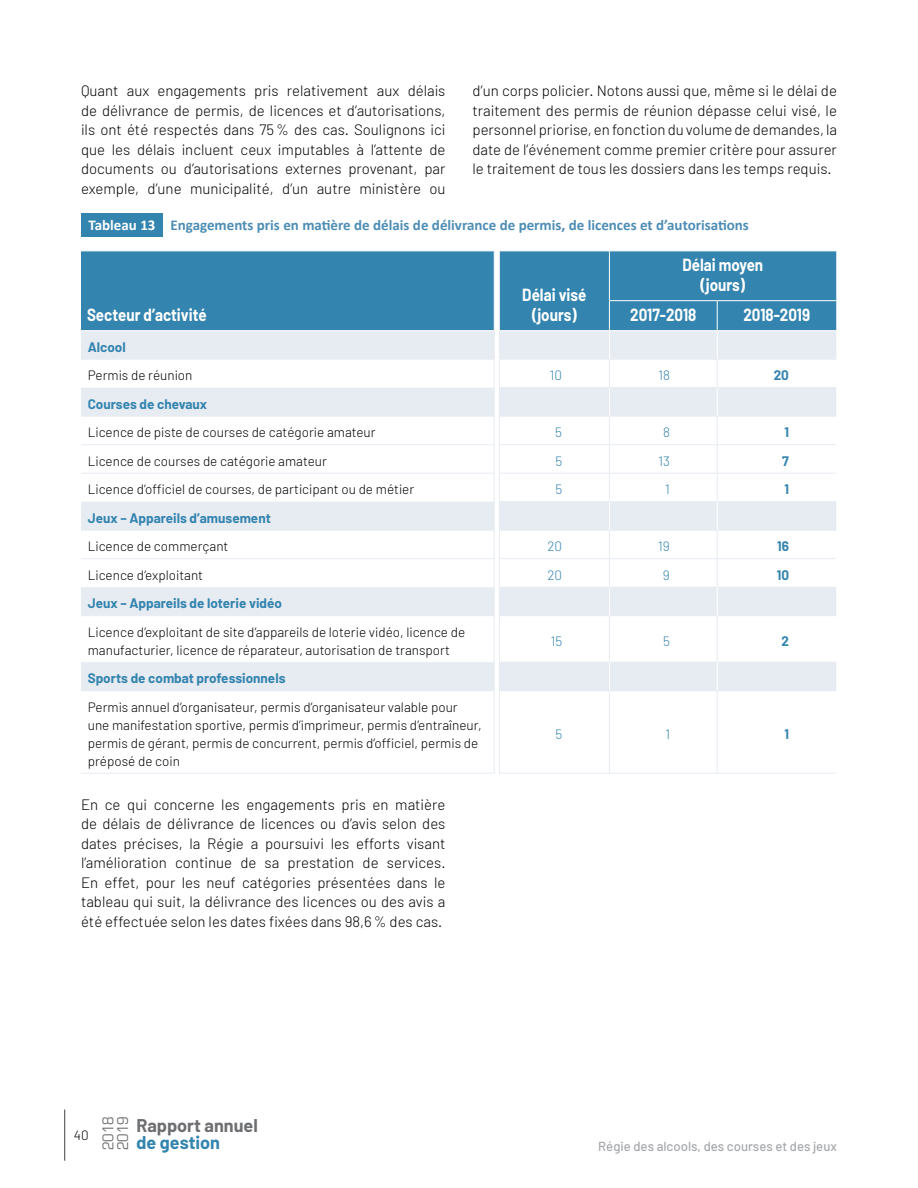
<style>
.page{position:relative;width:918px;height:1188px;background:#fff}
.page>*{position:absolute;margin:0;border:0;box-sizing:border-box;transform-origin:0 0}
.t1{font:700 18px "Barlow";color:#6d6e71}
.t2{font:700 18px "Barlow";color:#3384af}
.Header-Tableau{font:700 17.1px "Barlow";color:#fff;scale:.88 1}
.t3{font:condensed 15.15px/14.9px "Eurostile";color:#6d6e71}
.t4{font:300 15px/19.5px "Barlow";color:#000;text-align:justify}
.t5{font:700 15px "Calibri";color:#4d8db5}
.P1{font:300 13.5px/18px "Barlow";color:#000}
.P1-2{font:700 13.5px "Barlow";color:#3384af}
.Chiffres{font:300 13.5px "Barlow";color:#3384af}
.Chiffres-2{font:700 13.5px "Barlow";color:#3384af}
.t6{font:500 13.2px "Barlow";color:#a5a7aa}
.s1{color:#fff}
</style>
<div class="page">
<hr style="left:64px;top:1110px;width:1px;height:51px;background:#414042">
<div style="left:81px;top:213px;width:82px;height:24px;background:#3384af"></div>
<div style="left:81px;top:251px;width:755px;height:79px;background:#3384af"></div>
<svg style="left:81px;top:331px;width:755px;height:359px"></svg>
<hr style="left:609px;top:251px;width:1px;height:49px;background:#fff">
<svg style="left:609px;top:663px;width:1px;height:27px"></svg>
<hr style="left:81px;top:444px;width:414px;height:1px;background:#e7ebf2">
<hr style="left:499px;top:444px;width:110px;height:1px;background:#e7ebf2">
<hr style="left:609px;top:444px;width:108px;height:1px;background:#e7ebf2">
<hr style="left:717px;top:444px;width:119px;height:1px;background:#e7ebf2">
<hr style="left:81px;top:473px;width:414px;height:1px;background:#e7ebf2">
<hr style="left:499px;top:473px;width:110px;height:1px;background:#e7ebf2">
<hr style="left:609px;top:473px;width:108px;height:1px;background:#e7ebf2">
<hr style="left:717px;top:473px;width:119px;height:1px;background:#e7ebf2">
<hr style="left:81px;top:558px;width:414px;height:1px;background:#e7ebf2">
<hr style="left:499px;top:558px;width:110px;height:1px;background:#e7ebf2">
<hr style="left:609px;top:558px;width:108px;height:1px;background:#e7ebf2">
<svg style="left:609px;top:301px;width:1px;height:314px"></svg>
<hr style="left:717px;top:558px;width:119px;height:1px;background:#e7ebf2">
<hr style="left:609px;top:616px;width:1px;height:46px;background:#e7ebf2">
<hr style="left:609px;top:691px;width:1px;height:82px;background:#e7ebf2">
<hr style="left:609px;top:300px;width:108px;height:1px;background:#fff">
<hr style="left:717px;top:300px;width:119px;height:1px;background:#fff">
<hr style="left:81px;top:773px;width:414px;height:1px;background:#e7ebf2">
<hr style="left:499px;top:387px;width:110px;height:1px;background:#e7ebf2">
<hr style="left:609px;top:387px;width:108px;height:1px;background:#e7ebf2">
<hr style="left:717px;top:387px;width:119px;height:1px;background:#e7ebf2">
<hr style="left:499px;top:416px;width:110px;height:1px;background:#e7ebf2">
<hr style="left:609px;top:416px;width:108px;height:1px;background:#e7ebf2">
<hr style="left:717px;top:416px;width:119px;height:1px;background:#e7ebf2">
<hr style="left:609px;top:330px;width:108px;height:1px;background:#fff">
<hr style="left:499px;top:690px;width:110px;height:1px;background:#e7ebf2">
<hr style="left:609px;top:690px;width:108px;height:1px;background:#e7ebf2">
<hr style="left:717px;top:690px;width:119px;height:1px;background:#e7ebf2">
<hr style="left:499px;top:615px;width:110px;height:1px;background:#e7ebf2">
<hr style="left:609px;top:615px;width:108px;height:1px;background:#e7ebf2">
<hr style="left:717px;top:615px;width:119px;height:1px;background:#e7ebf2">
<hr style="left:499px;top:662px;width:110px;height:1px;background:#e7ebf2">
<hr style="left:609px;top:662px;width:108px;height:1px;background:#e7ebf2">
<hr style="left:717px;top:662px;width:119px;height:1px;background:#e7ebf2">
<hr style="left:499px;top:530px;width:110px;height:1px;background:#e7ebf2">
<hr style="left:609px;top:530px;width:108px;height:1px;background:#e7ebf2">
<hr style="left:717px;top:530px;width:119px;height:1px;background:#e7ebf2">
<hr style="left:499px;top:587px;width:110px;height:1px;background:#e7ebf2">
<hr style="left:609px;top:587px;width:108px;height:1px;background:#e7ebf2">
<hr style="left:717px;top:587px;width:119px;height:1px;background:#e7ebf2">
<hr style="left:499px;top:501px;width:110px;height:1px;background:#e7ebf2">
<hr style="left:609px;top:501px;width:108px;height:1px;background:#e7ebf2">
<hr style="left:717px;top:501px;width:119px;height:1px;background:#e7ebf2">
<hr style="left:499px;top:359px;width:110px;height:1px;background:#e7ebf2">
<hr style="left:609px;top:359px;width:108px;height:1px;background:#e7ebf2">
<hr style="left:499px;top:773px;width:110px;height:1px;background:#e7ebf2">
<hr style="left:609px;top:773px;width:108px;height:1px;background:#e7ebf2">
<hr style="left:717px;top:359px;width:119px;height:1px;background:#e7ebf2">
<hr style="left:717px;top:616px;width:1px;height:46px;background:#e7ebf2">
<hr style="left:717px;top:691px;width:1px;height:82px;background:#e7ebf2">
<hr style="left:717px;top:773px;width:119px;height:1px;background:#e7ebf2">
<svg style="left:717px;top:301px;width:1px;height:314px"></svg>
<svg style="left:717px;top:663px;width:1px;height:27px"></svg>
<hr style="left:81px;top:359px;width:413px;height:1px;background:#e7ebf2">
<hr style="left:81px;top:416px;width:413px;height:1px;background:#e7ebf2">
<hr style="left:81px;top:530px;width:413px;height:1px;background:#e7ebf2">
<hr style="left:81px;top:615px;width:413px;height:1px;background:#e7ebf2">
<svg style="left:494px;top:251px;width:6px;height:522px"></svg>
<hr style="left:81px;top:690px;width:413px;height:1px;background:#e7ebf2">
<p class="t4" style="left:81px;top:80px;width:366px">Quant aux engagements pris relativement aux délais de délivrance de permis, de licences et d’autorisations, ils ont été respectés dans 75 % des cas. Soulignons ici que les délais incluent ceux imputables à l’attente de documents ou d’autorisations externes provenant, par exemple, d’une municipalité, d’un autre ministère ou</p>
<p class="t4" style="left:472px;top:80px;width:366px">d’un corps policier. Notons aussi que, même si le délai de traitement des permis de réunion dépasse celui visé, le personnel priorise, en fonction du volume de demandes, la date de l’événement comme premier critère pour assurer le traitement de tous les dossiers dans les temps requis.</p>
<p class="t5" style="left:88px;top:215px;width:662px"><span class="s1">Tableau 13</span> Engagements pris en matière de délais de délivrance de permis, de licences et d’autorisations</p>
<p class="Header-Tableau" style="left:87px;top:304px;width:138px">Secteur d’activité</p>
<p class="Header-Tableau" style="left:522px;top:284px;width:75px">Délai visé</p>
<p class="Header-Tableau" style="left:532px;top:304px;width:52px">(jours)</p>
<p class="Header-Tableau" style="left:682px;top:254px;width:93px">Délai moyen</p>
<p class="Header-Tableau" style="left:701px;top:274px;width:52px">(jours)</p>
<p class="Header-Tableau" style="left:630px;top:304px;width:77px">2017-2018</p>
<p class="Header-Tableau" style="left:743px;top:304px;width:77px">2018-2019</p>
<p class="P1-2" style="left:88px;top:338px;width:39px">Alcool</p>
<p class="P1" style="left:88px;top:366px;width:106px">Permis de réunion</p>
<p class="Chiffres" style="left:550px;top:367px;width:14px">10</p>
<p class="Chiffres" style="left:658px;top:367px;width:13px">18</p>
<p class="Chiffres-2" style="left:774px;top:367px;width:17px">20</p>
<p class="P1-2" style="left:88px;top:395px;width:121px">Courses de chevaux</p>
<p class="P1" style="left:88px;top:423px;width:289px">Licence de piste de courses de catégorie amateur</p>
<p class="Chiffres" style="left:555px;top:424px;width:8px">5</p>
<p class="Chiffres" style="left:663px;top:424px;width:8px">8</p>
<p class="Chiffres-2" style="left:784px;top:424px;width:6px">1</p>
<p class="P1" style="left:88px;top:451px;width:241px">Licence de courses de catégorie amateur</p>
<p class="Chiffres" style="left:555px;top:452px;width:8px">5</p>
<p class="Chiffres" style="left:658px;top:452px;width:13px">13</p>
<p class="Chiffres-2" style="left:782px;top:452px;width:8px">7</p>
<p class="P1" style="left:88px;top:480px;width:328px">Licence d’officiel de courses, de participant ou de métier</p>
<p class="Chiffres" style="left:555px;top:481px;width:8px">5</p>
<p class="Chiffres" style="left:665px;top:481px;width:6px">1</p>
<p class="Chiffres-2" style="left:784px;top:481px;width:6px">1</p>
<p class="P1-2" style="left:88px;top:509px;width:185px">Jeux – Appareils d’amusement</p>
<p class="P1" style="left:88px;top:537px;width:142px">Licence de commerçant</p>
<p class="Chiffres" style="left:547px;top:538px;width:16px">20</p>
<p class="Chiffres" style="left:658px;top:538px;width:13px">19</p>
<p class="Chiffres-2" style="left:777px;top:538px;width:13px">16</p>
<p class="P1" style="left:88px;top:565px;width:117px">Licence d’exploitant</p>
<p class="Chiffres" style="left:547px;top:566px;width:16px">20</p>
<p class="Chiffres" style="left:663px;top:566px;width:9px">9</p>
<p class="Chiffres-2" style="left:777px;top:566px;width:14px">10</p>
<p class="P1-2" style="left:88px;top:595px;width:196px">Jeux – Appareils de loterie vidéo</p>
<p class="P1" style="left:88px;top:622px;width:379px">Licence d’exploitant de site d’appareils de loterie vidéo, licence de manufacturier, licence de réparateur, autorisation de transport</p>
<p class="Chiffres" style="left:551px;top:632px;width:13px">15</p>
<p class="Chiffres" style="left:663px;top:632px;width:8px">5</p>
<p class="Chiffres-2" style="left:781px;top:632px;width:9px">2</p>
<p class="P1-2" style="left:88px;top:670px;width:199px">Sports de combat professionnels</p>
<p class="P1" style="left:88px;top:697px;width:395px">Permis annuel d’organisateur, permis d’organisateur valable pour une manifestation sportive, permis d’imprimeur, permis d’entraîneur, permis de gérant, permis de concurrent, permis d’officiel, permis de préposé de coin</p>
<p class="Chiffres" style="left:555px;top:725px;width:8px">5</p>
<p class="Chiffres" style="left:665px;top:725px;width:6px">1</p>
<p class="Chiffres-2" style="left:784px;top:725px;width:6px">1</p>
<p class="t4" style="left:81px;top:794px;width:366px">En ce qui concerne les engagements pris en matière de délais de délivrance de licences ou d’avis selon des dates précises, la Régie a poursuivi les efforts visant l’amélioration continue de sa prestation de services.<br>En effet, pour les neuf catégories présentées dans le tableau qui suit, la délivrance des licences ou des avis a été effectuée selon les dates fixées dans 98,6 % des cas.</p>
<p class="P1" style="left:74px;top:1126px;width:16px">40</p>
<p class="t3" style="left:100px;top:1150px;width:35px;rotate:-90deg">2018<br>2019</p>
<p class="t1" style="left:136px;top:1115px;width:123px">Rapport annuel</p>
<p class="t2" style="left:136px;top:1131px;width:85px">de gestion</p>
<p class="t6" style="left:598px;top:1138px;width:240px">Régie des alcools, des courses et des jeux</p>
</div>
